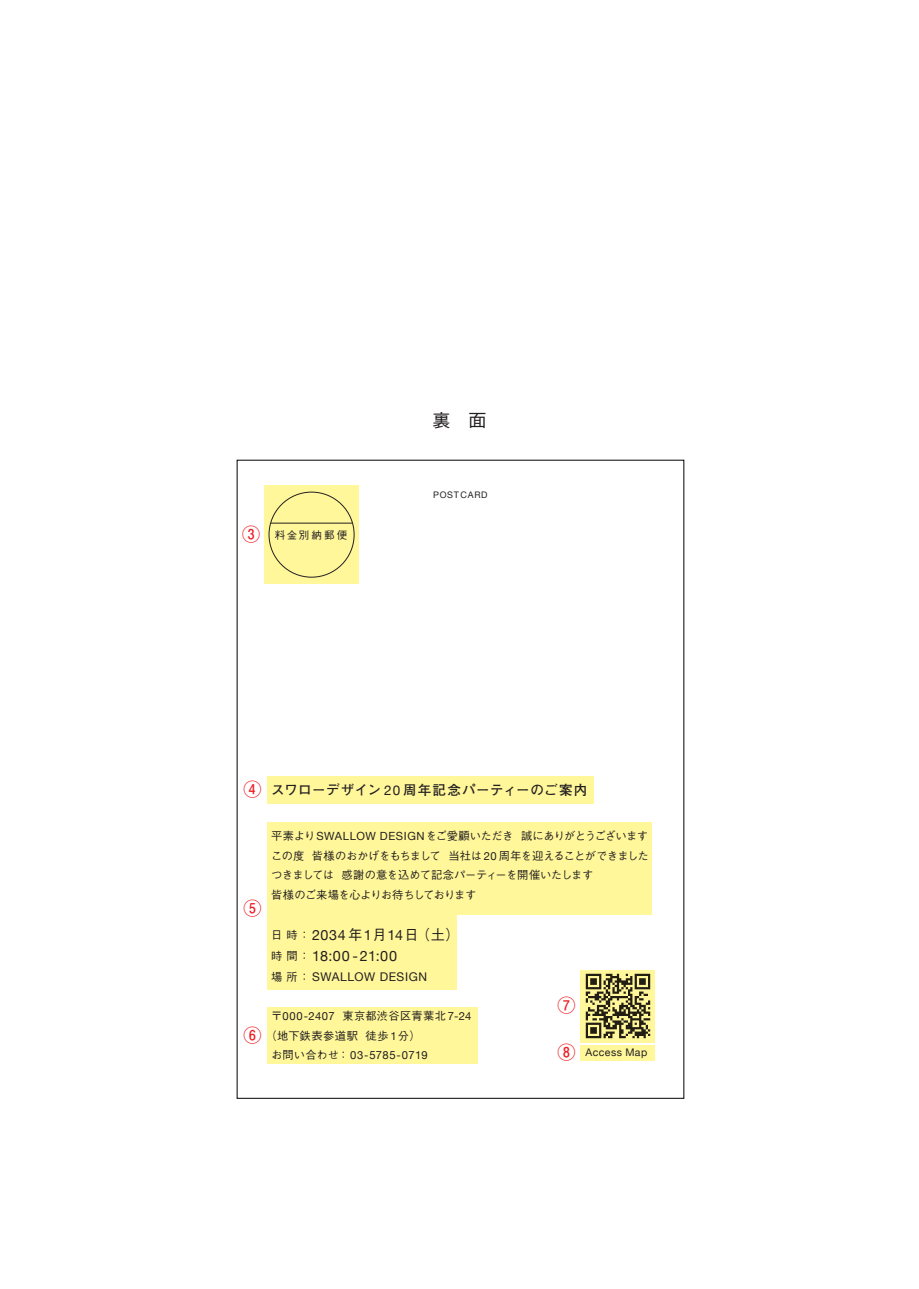
<style>
.page{position:relative;width:919px;height:1289px;background:#fff}
.page>*{position:absolute;margin:0;border:0;box-sizing:border-box;transform-origin:0 0}
.t1{font:700 18px "Futo Go B101 Pro";color:#ee1d23}
.t2{font:500 18px "Gothic BBB Pro";color:#231f20}
.t3{font:14.4px "Helvetica Neue";letter-spacing:.04em;color:#231f20}
.t4{font:14.25px "Helvetica Neue";letter-spacing:.045em;color:#231f20}
.t5{font:700 13.5px "Futo Go B101 Pro";letter-spacing:.04em;color:#231f20}
.t6{font:12px "Helvetica Neue";letter-spacing:.05em;color:#231f20}
.t7{font:500 11.25px/19.5px "Gothic BBB Pro";letter-spacing:-.04em;color:#231f20}
.t8{font:11.25px "Helvetica Neue";letter-spacing:.035em;color:#231f20}
.t9{font:500 11.25px "Gothic BBB Pro";letter-spacing:.045em;color:#231f20}
.t10{font:10.5px "Helvetica Neue";letter-spacing:.04em;color:#231f20}
.t11{font:500 10.5px "Gothic BBB Pro";letter-spacing:.2em;color:#231f20}
.t12{font:9px "Helvetica Neue";letter-spacing:.08em;color:#231f20}
.s1{font-family:"Helvetica Neue";font-weight:400}
.s2{font-family:"Gothic BBB Pro";font-weight:500;font-size:11.25px}
.s3{font-family:"Gothic BBB Pro";font-weight:500}
</style>
<div class="page">
<svg style="left:580px;top:970px;width:75px;height:72px;background:#a8a164"></svg>
<div style="left:267px;top:822px;width:385px;height:93px;background:#fff79a"></div>
<div style="left:267px;top:915px;width:190px;height:74px;background:#fff79a"></div>
<div style="left:265px;top:485px;width:94px;height:99px;background:#fff79a"></div>
<div style="left:267px;top:776px;width:326px;height:27px;background:#fff79a"></div>
<div style="left:267px;top:1007px;width:210px;height:56px;background:#fff79a"></div>
<div style="left:580px;top:1045px;width:75px;height:15px;background:#fff79a"></div>
<hr style="left:270px;top:523px;width:82px;height:1px;background:#231f20">
<h1 class="t1" style="left:242px;top:520px;width:19px">③</h1>
<p class="t11" style="left:275px;top:526px;width:74px">料金別納郵便</p>
<h1 class="t2" style="left:432px;top:405px;width:56px">裏 面</h1>
<p class="t12" style="left:433px;top:489px;width:56px">POSTCARD</p>
<h1 class="t1" style="left:243px;top:774px;width:19px">④</h1>
<p class="t5" style="left:271px;top:778px;width:318px">スワローデザイン <span class="s1">20</span> 周年記念パーティーのご案内</p>
<h1 class="t1" style="left:243px;top:893px;width:19px">⑤</h1>
<h1 class="t1" style="left:243px;top:1020px;width:19px">⑥</h1>
<p class="t7" style="left:271px;top:824px;width:379px">平素より<span class="s1">SWALLOW DESIGN</span>をご愛顧いただき 誠にありがとうございますこの度 皆様のおかげをもちまして 当社は <span class="s1">20</span> 周年を迎えることができましたつきましては 感謝の意を込めて記念パーティーを開催いたします<br>皆様のご来場を心よりお待ちしております</p>
<p class="t4" style="left:271px;top:924px;width:190px"><span class="s2">日時：</span> 2034<span class="s3">年</span>1<span class="s3">月</span>14<span class="s3">日（土）</span></p>
<p class="t3" style="left:271px;top:945px;width:128px"><span class="s2">時間：</span>18:00-21:00</p>
<p class="t6" style="left:271px;top:968px;width:158px"><span class="s2">場所：</span> SWALLOW DESIGN</p>
<p class="t8" style="left:271px;top:1007px;width:202px"><span class="s3">〒</span>000-2407 <span class="s3">東京都渋谷区青葉北</span> 7-24</p>
<p class="t9" style="left:265px;top:1026px;width:157px">（地下鉄表参道駅 徒歩<span class="s1">1</span>分）</p>
<p class="t8" style="left:271px;top:1046px;width:158px"><span class="s3">お問い合わせ：</span> 03-5785-0719</p>
<h1 class="t1" style="left:557px;top:991px;width:19px">⑦</h1>
<h1 class="t1" style="left:557px;top:1038px;width:19px">⑧</h1>
<p class="t10" style="left:585px;top:1045px;width:63px">Access Map</p>
</div>
